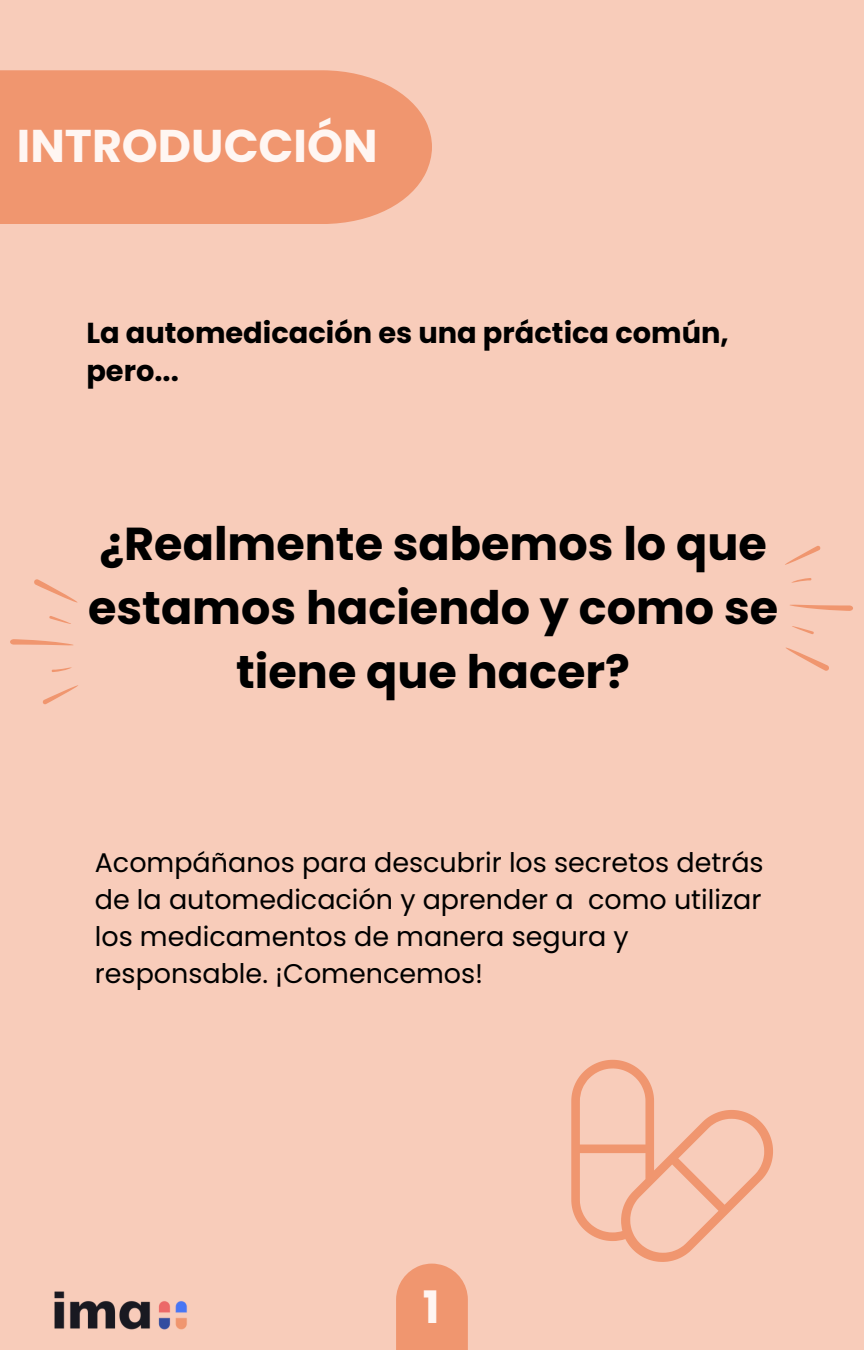
<style>
.page{position:relative;width:864px;height:1350px;background:#f8ccba}
.page>*{position:absolute;margin:0;border:0;box-sizing:border-box;transform-origin:0 0}
.t1{font:700 46.12px/64.1px "Poppins";color:#000;text-align:center}
.t2{font:700 45.9px "Poppins";color:#fff6f2}
.t3{font:700 44.77px "Poppins";color:#fff6f2}
.t4{font:700 28.8px/38.5px "Poppins";color:#000}
.t5{font:27px/37.1px "Poppins";color:#000}
</style>
<div class="page">
<div style="left:0;top:70px;width:432px;height:154px;background:#f0966f"></div>
<svg style="left:571px;top:1060px;width:202px;height:202px"></svg>
<svg style="left:396px;top:1264px;width:72px;height:86px;background:#f09a75"></svg>
<svg style="left:34px;top:579px;width:44px;height:24px"></svg>
<svg style="left:10px;top:639px;width:63px;height:7px"></svg>
<svg style="left:43px;top:685px;width:35px;height:19px"></svg>
<svg style="left:52px;top:667px;width:20px;height:5px"></svg>
<svg style="left:49px;top:616px;width:22px;height:8px"></svg>
<svg style="left:786px;top:647px;width:43px;height:24px"></svg>
<svg style="left:790px;top:604px;width:63px;height:7px"></svg>
<svg style="left:785px;top:546px;width:35px;height:19px"></svg>
<svg style="left:791px;top:578px;width:20px;height:5px"></svg>
<svg style="left:792px;top:626px;width:22px;height:8px"></svg>
<img style="left:54px;top:1291px;width:133px;height:39px">
<h1 class="t2" style="left:17px;top:114px;width:362px">INTRODUCCIÓN</h1>
<h3 class="t4" style="left:86px;top:314px;width:644px">La automedicación es una práctica común, pero...</h3>
<h2 class="t1" style="left:88px;top:512px;width:692px">¿Realmente sabemos lo que estamos haciendo y como se tiene que hacer?</h2>
<p class="t5" style="left:95px;top:844px;width:670px">Acompáñanos para descubrir los secretos detrás de la automedicación y aprender a como utilizar los medicamentos de manera segura y responsable. ¡Comencemos!</p>
<p class="t3" style="left:423px;top:1276px;width:18px">1</p>
</div>
